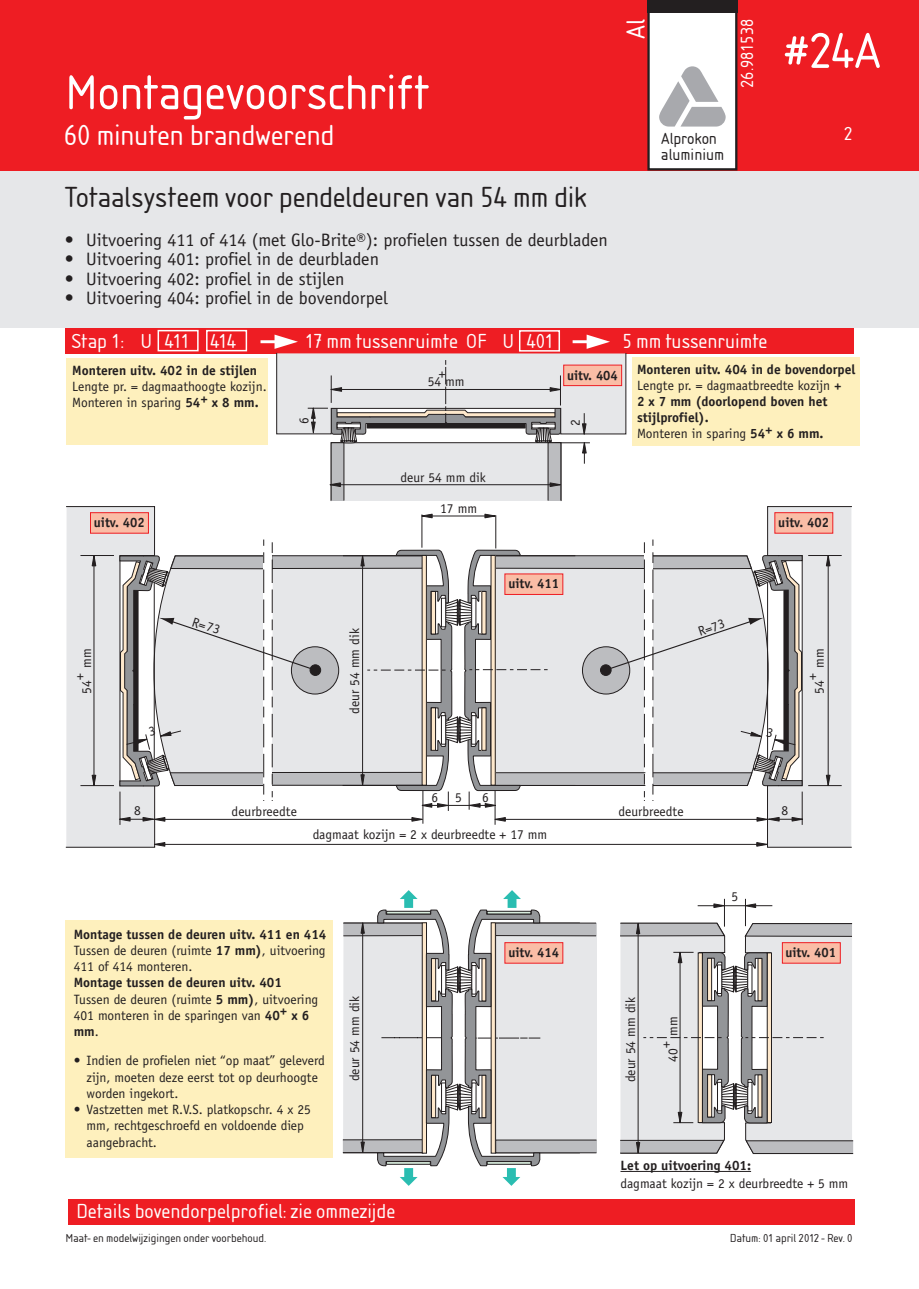
<style>
.page{position:relative;width:919px;height:1289px;background:#fff}
.page>*{position:absolute;margin:0;border:0;box-sizing:border-box;transform-origin:0 0}
.t1{font:52.5px "Isonorm D";color:#fff}
.t2{font:51px "Isonorm D";letter-spacing:-.005em;color:#fff}
.t3{font:30px "Isonorm D";letter-spacing:-.005em;color:#231f20}
.t4{font:30px "Isonorm D";letter-spacing:-.01em;color:#fff}
.t5{font:27.45px "Isonorm D";color:#fff}
.t6{font:21px "Isonorm D";color:#fff}
.t7{font:21px "Isonorm D";letter-spacing:-.035em;color:#fff}
.t8{font:19.5px "Isonorm D";color:#fff}
.t9{font:18.3px "Isonorm D";color:#fff}
.t10{font:18px "Officina Sans";color:#231f20}
.t11{font:16.8px/15.8px "Isonorm D";color:#231f20}
.t12{font:13.5px/16.2px "Officina Sans";color:#231f20}
.t13{font:700 13.5px/16.2px "Officina Sans";color:#231f20}
.t14{font:12px "Isonorm D";color:#231f20}
.s1{font-weight:700}
.s2{font-weight:400}
</style>
<div class="page">
<div style="left:0;top:170px;width:918px;height:158px;background:#e6e7e9"></div>
<div style="left:0;top:0;width:918px;height:170px;background:#ee1d23"></div>
<div style="left:648px;top:12px;width:88px;height:157px;background:#fff"></div>
<div style="left:647px;top:11px;width:90px;height:159px;border:2px solid #231f20"></div>
<svg style="left:659px;top:66px;width:66px;height:61px"></svg>
<div style="left:65px;top:328px;width:788px;height:25px;background:#ee1d23"></div>
<div style="left:647px;top:0;width:90px;height:13px;background:#231f20"></div>
<div style="left:65px;top:920px;width:268px;height:238px;background:#fef0bd"></div>
<div style="left:66px;top:358px;width:202px;height:86px;background:#fef0bd"></div>
<div style="left:632px;top:357px;width:228px;height:89px;background:#fef0bd"></div>
<div style="left:519px;top:330px;width:41px;height:21px;border:2px solid #fff"></div>
<div style="left:68px;top:1198px;width:786px;height:26px;background:#ee1d23"></div>
<div style="left:157px;top:330px;width:42px;height:21px;border:2px solid #fff"></div>
<div style="left:206px;top:330px;width:41px;height:21px;border:2px solid #fff"></div>
<div style="left:331px;top:442px;width:230px;height:58px;background:#e6e7e9"></div>
<div style="left:331px;top:442px;width:13px;height:58px;background:#bcbdc0"></div>
<div style="left:331px;top:442px;width:13px;height:59px;border:1px solid #231f20"></div>
<div style="left:548px;top:442px;width:12px;height:58px;background:#bcbdc0"></div>
<div style="left:547px;top:442px;width:14px;height:59px;border:1px solid #231f20"></div>
<hr style="left:330px;top:484px;width:230px;height:1px;background:#231f20">
<svg style="left:329px;top:482px;width:12px;height:5px"></svg>
<svg style="left:549px;top:482px;width:13px;height:5px"></svg>
<svg style="left:260px;top:334px;width:366px;height:129px"></svg>
<div style="left:343px;top:923px;width:80px;height:229px;background:#e6e7e9"></div>
<div style="left:343px;top:923px;width:80px;height:12px;background:#bcbdc0"></div>
<div style="left:343px;top:922px;width:80px;height:14px;border:1px solid #231f20"></div>
<div style="left:343px;top:1139px;width:80px;height:13px;background:#bcbdc0"></div>
<hr style="left:362px;top:922px;width:1px;height:230px;background:#231f20">
<svg style="left:360px;top:922px;width:5px;height:12px"></svg>
<svg style="left:360px;top:1141px;width:5px;height:13px"></svg>
<svg style="left:376px;top:890px;width:221px;height:295px"></svg>
<div style="left:563px;top:365px;width:59px;height:21px;background:#fabda6;border:1px solid #ee1d23"></div>
<div style="left:504px;top:942px;width:59px;height:21px;background:#fabda6;border:1px solid #ee1d23"></div>
<svg style="left:620px;top:898px;width:233px;height:257px"></svg>
<hr style="left:620px;top:1171px;width:131px;height:1px;background:#231f20">
<svg style="left:66px;top:506px;width:786px;height:342px"></svg>
<h2 class="t2" style="left:65px;top:64px;width:366px">Montagevoorschrift</h2>
<h3 class="t4" style="left:64px;top:119px;width:272px">60 minuten brandwerend</h3>
<h3 class="t5" style="left:620px;top:39px;width:22px;rotate:-90deg">Al</h3>
<h3 class="t9" style="left:737px;top:88px;width:70px;rotate:-90deg">26.981538</h3>
<p class="t11" style="left:661px;top:131px;width:64px">Alprokon aluminium</p>
<h3 class="t3" style="left:65px;top:180px;width:523px">Totaalsysteem voor pendeldeuren van 54 mm dik</h3>
<h3 class="t10" style="left:65px;top:229px;width:544px">• Uitvoering 411 of 414 (met Glo-Brite®): profielen tussen de deurbladen</h3>
<h3 class="t10" style="left:65px;top:249px;width:316px">• Uitvoering 401: profiel in de deurbladen</h3>
<h3 class="t10" style="left:65px;top:268px;width:281px">• Uitvoering 402: profiel in de stijlen</h3>
<h3 class="t10" style="left:65px;top:288px;width:324px">• Uitvoering 404: profiel in de bovendorpel</h3>
<h3 class="t7" style="left:72px;top:329px;width:166px">Stap 1: U 411 414</h3>
<h3 class="t6" style="left:305px;top:329px;width:251px">17 mm tussenruimte OF U 401</h3>
<h3 class="t6" style="left:622px;top:329px;width:146px">5 mm tussenruimte</h3>
<h1 class="t1" style="left:784px;top:21px;width:98px">#24A</h1>
<h3 class="t8" style="left:843px;top:123px;width:10px">2</h3>
<p class="t13" style="left:72px;top:362px;width:186px">Monteren uitv. 402 in de stijlen</p>
<p class="t12" style="left:72px;top:378px;width:196px">Lengte pr. = dagmaathoogte kozijn.<br>Monteren in sparing <span class="s1">54</span><sup>+</sup> <span class="s1">x 8 mm.</span></p>
<p class="t13" style="left:94px;top:514px;width:52px">uitv. 402</p>
<p class="t12" style="left:439px;top:365px;width:8px">+</p>
<p class="t12" style="left:427px;top:374px;width:38px">54 mm</p>
<p class="t13" style="left:567px;top:367px;width:52px">uitv. 404</p>
<p class="t12" style="left:296px;top:424px;width:8px;rotate:-90deg">6</p>
<p class="t12" style="left:567px;top:426px;width:8px;rotate:-90deg">2</p>
<p class="t12" style="left:400px;top:469px;width:87px">deur 54 mm dik</p>
<p class="t12" style="left:440px;top:500px;width:38px">17 mm</p>
<p class="t13" style="left:637px;top:361px;width:220px">Monteren uitv. 404 in de bovendorpel<br><span class="s2">Lengte pr. = dagmaatbreedte kozijn</span> +<br>2 x 7 mm (doorlopend boven het stijlprofiel).<br><span class="s2">Monteren in sparing</span> 54+ x 6 mm.</p>
<p class="t13" style="left:778px;top:514px;width:52px">uitv. 402</p>
<p class="t13" style="left:508px;top:575px;width:52px">uitv. 411</p>
<p class="t12" style="left:79px;top:668px;width:21px;rotate:-90deg">mm</p>
<p class="t12" style="left:71px;top:680px;width:8px;rotate:-90deg">+</p>
<p class="t12" style="left:79px;top:693px;width:15px;rotate:-90deg">54</p>
<p class="t12" style="left:195px;top:613px;width:30px;rotate:18deg">R=73</p>
<p class="t12" style="left:696px;top:624px;width:29px;rotate:-19deg">R=73</p>
<p class="t12" style="left:346px;top:714px;width:87px;rotate:-90deg">deur 54 mm dik</p>
<p class="t12" style="left:811px;top:668px;width:21px;rotate:-90deg">mm</p>
<p class="t12" style="left:803px;top:680px;width:8px;rotate:-90deg">+</p>
<p class="t12" style="left:811px;top:693px;width:15px;rotate:-90deg">54</p>
<p class="t12" style="left:431px;top:789px;width:8px">6</p>
<p class="t12" style="left:455px;top:789px;width:8px">5</p>
<p class="t12" style="left:482px;top:789px;width:8px">6</p>
<p class="t12" style="left:134px;top:802px;width:8px">8</p>
<p class="t12" style="left:618px;top:803px;width:67px">deurbreedte</p>
<p class="t12" style="left:231px;top:803px;width:67px">deurbreedte</p>
<p class="t12" style="left:781px;top:802px;width:8px">8</p>
<p class="t12" style="left:313px;top:826px;width:236px">dagmaat kozijn = 2 x deurbreedte + 17 mm</p>
<p class="t12" style="left:731px;top:888px;width:8px">5</p>
<p class="t12" style="left:74px;top:926px;width:254px;text-align:justify"><span class="s1">Montage tussen de deuren uitv. 411 en 414<br></span>Tussen de deuren (ruimte <span class="s1">17 mm)</span>, uitvoering 411 of 414 monteren.</p>
<p class="t12" style="left:74px;top:974px;width:246px"><span class="s1">Montage tussen de deuren uitv. 401<br></span>Tussen de deuren (ruimte <span class="s1">5 mm)</span>, uitvoering<br>401 monteren in de sparingen van <span class="s1">40</span><sup>+</sup> <span class="s1">x 6 mm</span>.</p>
<p class="t12" style="left:86px;top:1052px;width:240px;text-indent:-13px">• Indien de profielen niet “op maat” geleverd zijn, moeten deze eerst tot op deurhoogte worden ingekort.</p>
<p class="t12" style="left:86px;top:1101px;width:226px;text-indent:-13px">• Vastzetten met R.V.S. platkopschr. 4 x 25 mm, rechtgeschroefd en voldoende diep aangebracht.</p>
<p class="t12" style="left:346px;top:1081px;width:87px;rotate:-90deg">deur 54 mm dik</p>
<h3 class="t6" style="left:76px;top:1198px;width:320px">Details bovendorpelprofiel: zie ommezijde</h3>
<p class="t13" style="left:508px;top:944px;width:52px">uitv. 414</p>
<p class="t13" style="left:785px;top:944px;width:52px">uitv. 401</p>
<p class="t12" style="left:622px;top:1082px;width:87px;rotate:-90deg">deur 54 mm dik</p>
<p class="t12" style="left:665px;top:1035px;width:21px;rotate:-90deg">mm</p>
<p class="t12" style="left:657px;top:1047px;width:8px;rotate:-90deg">+</p>
<p class="t12" style="left:665px;top:1061px;width:15px;rotate:-90deg">40</p>
<p class="t13" style="left:620px;top:1157px;width:132px">Let op uitvoering 401:</p>
<p class="t12" style="left:620px;top:1175px;width:229px">dagmaat kozijn = 2 x deurbreedte + 5 mm</p>
<p class="t14" style="left:65px;top:1230px;width:202px">Maat- en modelwijzigingen onder voorbehoud.</p>
<p class="t14" style="left:730px;top:1230px;width:124px">Datum: 01 april 2012 - Rev. 0</p>
</div>
